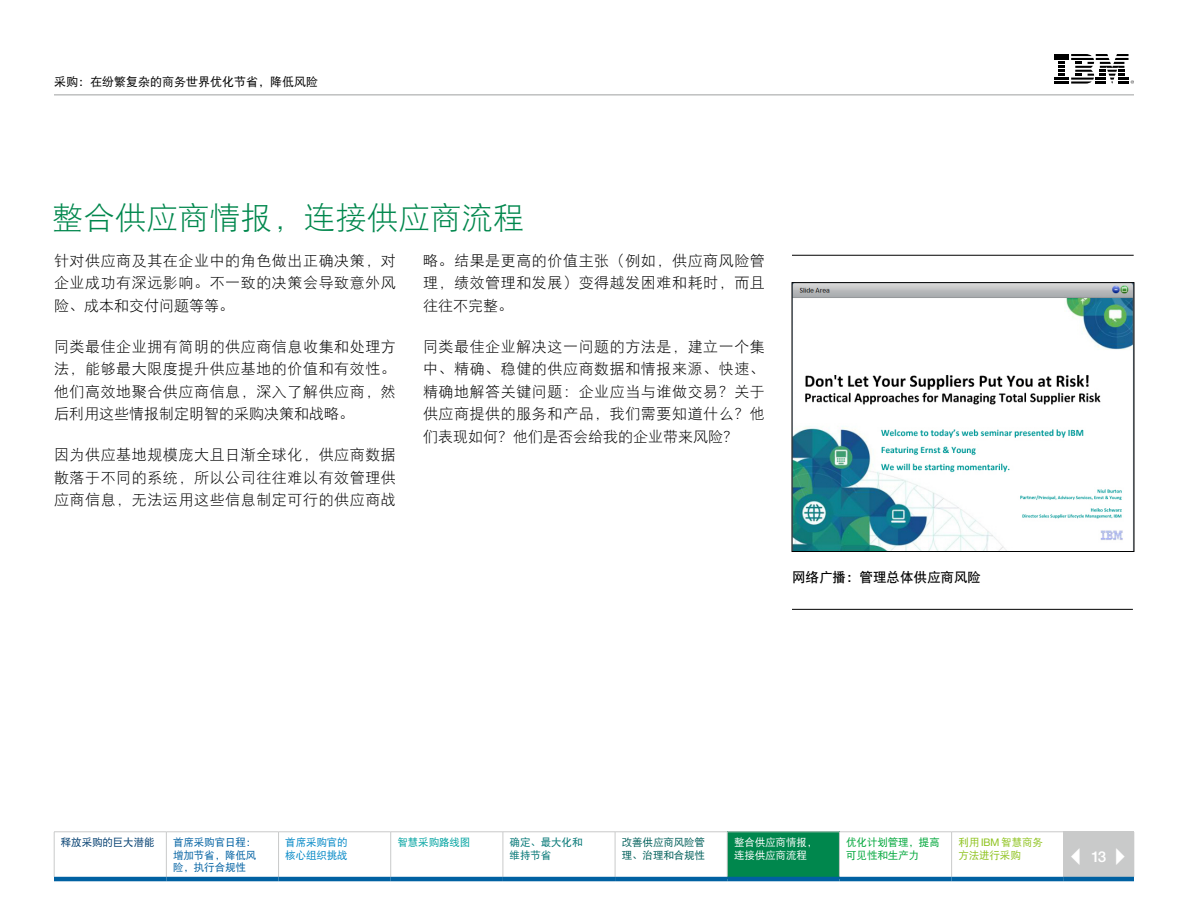
<style>
.page{position:relative;width:1188px;height:918px;background:#fff}
.page>*{position:absolute;margin:0;border:0;box-sizing:border-box;transform-origin:0 0}
.t1{font:31.5px "DF Hei W3";color:#00874d}
.t2{font:15px/22.5px "DF Hei W3";letter-spacing:.04em;color:#000;text-align:justify}
.t3{font:15px "Helv Neue Mediumfor IBM";color:#fff}
.t4{font:13.5px "DF Hei W7";color:#000}
.t5{font:12px "DF Hei W5";color:#000}
.t6{font:10.5px/12.6px "DF Hei W5";letter-spacing:-.01em;color:#0061a2;text-align:justify}
.t7{font:10.5px/12.6px "DF Hei W5";letter-spacing:-.01em;color:#005f5a}
.t8{font:10.5px/12.6px "DF Hei W5";letter-spacing:-.01em;color:#00a73b}
.t9{font:10.5px/12.6px "DF Hei W5";letter-spacing:-.01em;color:#fff}
.t10{font:10.5px/12.6px "DF Hei W5";letter-spacing:-.01em;color:#8fc31f}
.t11{font:10.5px/12.6px "DF Hei W5";letter-spacing:-.01em;color:#0087c6}
.t12{font:10.5px/12.6px "DF Hei W5";letter-spacing:-.01em;color:#007574}
.t13{font:10.5px "DF Hei W5";letter-spacing:-.01em;color:#003d6f}
.t14{font:10.5px "DF Hei W5";letter-spacing:-.01em;color:#00a3a1}
.s1{font-family:"Helv Neue Romanfor IBM"}
</style>
<div class="page">
<hr style="left:54px;top:94px;width:1080px;height:1px;background:#9fa0a0">
<svg style="left:1055px;top:54px;width:79px;height:30px"></svg>
<img style="left:794px;top:284px;width:338px;height:266px">
<div style="left:792px;top:282px;width:342px;height:270px;border:1px solid #000"></div>
<hr style="left:792px;top:255px;width:342px;height:1px;background:#000">
<hr style="left:792px;top:609px;width:341px;height:1px;background:#000">
<div style="left:727px;top:832px;width:112px;height:47px;background:#00874d"></div>
<div style="left:1064px;top:832px;width:70px;height:47px;background:#c9caca"></div>
<hr style="left:54px;top:832px;width:112px;height:1px;background:#c9caca">
<hr style="left:54px;top:832px;width:1px;height:45px;background:#c9caca">
<hr style="left:166px;top:832px;width:113px;height:1px;background:#c9caca">
<hr style="left:166px;top:832px;width:1px;height:45px;background:#c9caca">
<hr style="left:279px;top:832px;width:112px;height:1px;background:#c9caca">
<hr style="left:278px;top:832px;width:1px;height:45px;background:#c9caca">
<hr style="left:391px;top:832px;width:112px;height:1px;background:#c9caca">
<hr style="left:390px;top:832px;width:1px;height:45px;background:#c9caca">
<hr style="left:503px;top:832px;width:112px;height:1px;background:#c9caca">
<hr style="left:503px;top:832px;width:1px;height:45px;background:#c9caca">
<hr style="left:615px;top:832px;width:112px;height:1px;background:#c9caca">
<hr style="left:615px;top:832px;width:1px;height:45px;background:#c9caca">
<hr style="left:727px;top:832px;width:112px;height:1px;background:#c9caca">
<hr style="left:727px;top:832px;width:1px;height:45px;background:#c9caca">
<hr style="left:839px;top:832px;width:113px;height:1px;background:#c9caca">
<hr style="left:839px;top:832px;width:1px;height:45px;background:#c9caca">
<hr style="left:952px;top:832px;width:112px;height:1px;background:#c9caca">
<hr style="left:951px;top:832px;width:1px;height:45px;background:#c9caca">
<hr style="left:1134px;top:832px;width:1px;height:45px;background:#c9caca">
<hr style="left:54px;top:877px;width:112px;height:4px;background:#0061a2">
<hr style="left:166px;top:877px;width:113px;height:4px;background:#0061a2">
<hr style="left:279px;top:877px;width:112px;height:4px;background:#0061a2">
<hr style="left:391px;top:877px;width:112px;height:4px;background:#0061a2">
<hr style="left:503px;top:877px;width:112px;height:4px;background:#0061a2">
<hr style="left:615px;top:877px;width:112px;height:4px;background:#0061a2">
<hr style="left:727px;top:877px;width:112px;height:4px;background:#0061a2">
<hr style="left:839px;top:877px;width:113px;height:4px;background:#0061a2">
<hr style="left:952px;top:877px;width:112px;height:4px;background:#0061a2">
<hr style="left:1064px;top:877px;width:70px;height:4px;background:#0061a2">
<p class="t5" style="left:54px;top:76px;width:265px">采购：在纷繁复杂的商务世界优化节省，降低风险</p>
<h1 class="t1" style="left:52px;top:202px;width:474px">整合供应商情报，连接供应商流程</h1>
<p class="t2" style="left:423px;top:249px;width:343px">略。结果是更高的价值主张（例如，供应商风险管理，绩效管理和发展）变得越发困难和耗时，而且往往不完整。</p>
<p class="t2" style="left:423px;top:335px;width:343px">同类最佳企业解决这一问题的方法是，建立一个集中、精确、稳健的供应商数据和情报来源、快速、精确地解答关键问题：企业应当与谁做交易？关于供应商提供的服务和产品，我们需要知道什么？他们表现如何？他们是否会给我的企业带来风险？</p>
<p class="t2" style="left:54px;top:249px;width:343px">针对供应商及其在企业中的角色做出正确决策，对企业成功有深远影响。不一致的决策会导致意外风险、成本和交付问题等等。</p>
<p class="t2" style="left:54px;top:335px;width:343px">同类最佳企业拥有简明的供应商信息收集和处理方法，能够最大限度提升供应基地的价值和有效性。他们高效地聚合供应商信息，深入了解供应商，然后利用这些情报制定明智的采购决策和战略。</p>
<p class="t2" style="left:54px;top:443px;width:343px">因为供应基地规模庞大且日渐全球化，供应商数据散落于不同的系统，所以公司往往难以有效管理供应商信息，无法运用这些信息制定可行的供应商战</p>
<p class="t4" style="left:792px;top:570px;width:190px">网络广播：管理总体供应商风险</p>
<p class="t13" style="left:61px;top:837px;width:95px">释放采购的巨大潜能</p>
<p class="t6" style="left:173px;top:836px;width:85px">首席采购官日程：增加节省，降低风险，执行合规性</p>
<p class="t11" style="left:285px;top:836px;width:64px">首席采购官的核心组织挑战</p>
<p class="t14" style="left:397px;top:837px;width:74px">智慧采购路线图</p>
<p class="t12" style="left:510px;top:836px;width:74px">确定、最大化和维持节省</p>
<p class="t7" style="left:622px;top:836px;width:85px">改善供应商风险管理、治理和合规性</p>
<p class="t9" style="left:734px;top:836px;width:85px">整合供应商情报，连接供应商流程</p>
<p class="t8" style="left:846px;top:836px;width:95px">优化计划管理，提高可见性和生产力</p>
<p class="t10" style="left:958px;top:836px;width:86px">利用 <span class="s1">IBM</span> 智慧商务方法进行采购</p>
<p class="t3" style="left:1064px;top:848px;width:70px">✓13✔</p>
</div>
